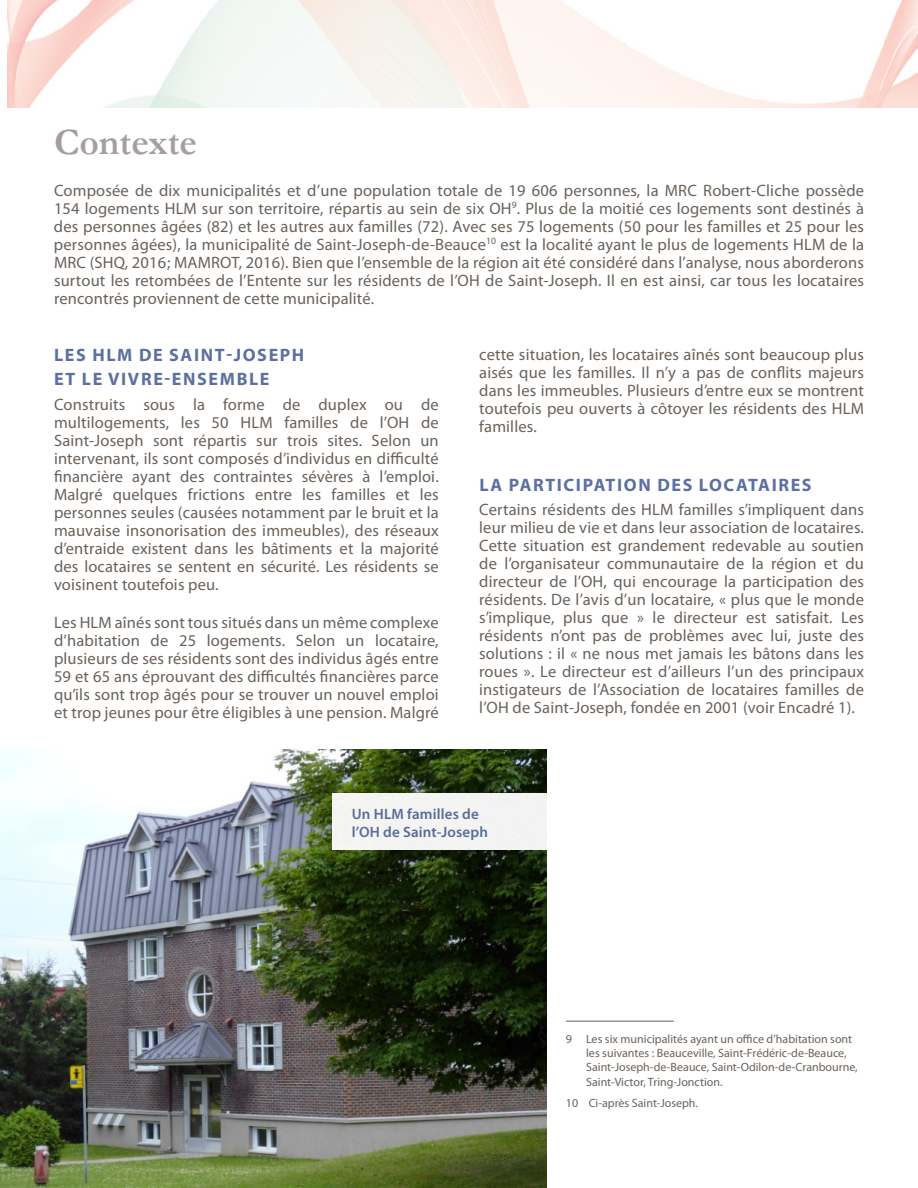
<style>
.page{position:relative;width:918px;height:1188px;background:#fff}
.page>*{position:absolute;margin:0;border:0;box-sizing:border-box;transform-origin:0 0}
.t1{font:700 37.5px "Garamond";color:#a59da4}
.t2{font:700 18px/24px "Myriad Pro";letter-spacing:.09em;color:#5c70a1}
.t3{font:16.5px/18px "Myriad Pro";letter-spacing:.01em;color:#6a615a;text-align:justify}
.t4{font:600 15px/18px "Myriad Pro";letter-spacing:.01em;color:#5c70a1}
.t5{font:12px/14.4px "Myriad Pro";color:#6a615a}
</style>
<div class="page">
<img style="left:7px;top:0;width:911px;height:107px">
<img style="left:0;top:750px;width:546px;height:438px">
<hr style="left:566px;top:1021px;width:108px;height:1px;background:#6a615a">
<div style="left:332px;top:794px;width:214px;height:56px;background:#f3f4f2"></div>
<h1 class="t1" style="left:54px;top:120px;width:145px">Contexte</h1>
<p class="t3" style="left:54px;top:181px;width:812px">Composée de dix municipalités et d’une population totale de 19 606 personnes, la MRC Robert-Cliche possède 154 logements HLM sur son territoire, répartis au sein de six OH<sup>9</sup>. Plus de la moitié ces logements sont destinés à des personnes âgées (82) et les autres aux familles (72). Avec ses 75 logements (50 pour les familles et 25 pour les personnes âgées), la municipalité de Saint-Joseph-de-Beauce<sup>10</sup> est la localité ayant le plus de logements HLM de la MRC (SHQ, 2016; MAMROT, 2016). Bien que l’ensemble de la région ait été considéré dans l’analyse, nous aborderons surtout les retombées de l’Entente sur les résidents de l’OH de Saint-Joseph. Il en est ainsi, car tous les locataires rencontrés proviennent de cette municipalité.</p>
<p class="t2" style="left:54px;top:342px;width:252px">LES HLM DE SAINT-JOSEPH<br>ET LE VIVRE-ENSEMBLE</p>
<p class="t3" style="left:54px;top:395px;width:386px">Construits sous la forme de duplex ou de multilogements, les 50 HLM familles de l’OH de Saint-Joseph sont répartis sur trois sites. Selon un intervenant, ils sont composés d’individus en difficulté financière ayant des contraintes sévères à l’emploi.<br>Malgré quelques frictions entre les familles et les personnes seules (causées notamment par le bruit et la mauvaise insonorisation des immeubles), des réseaux d’entraide existent dans les bâtiments et la majorité des locataires se sentent en sécurité. Les résidents se voisinent toutefois peu.</p>
<p class="t3" style="left:54px;top:613px;width:386px">Les HLM aînés sont tous situés dans un même complexe d’habitation de 25 logements. Selon un locataire, plusieurs de ses résidents sont des individus âgés entre 59 et 65 ans éprouvant des difficultés financières parce qu’ils sont trop âgés pour se trouver un nouvel emploi et trop jeunes pour être éligibles à une pension. Malgré</p>
<p class="t3" style="left:479px;top:345px;width:386px">cette situation, les locataires aînés sont beaucoup plus aisés que les familles. Il n’y a pas de conflits majeurs dans les immeubles. Plusieurs d’entre eux se montrent toutefois peu ouverts à côtoyer les résidents des HLM familles.</p>
<p class="t2" style="left:479px;top:472px;width:334px">LA PARTICIPATION DES LOCATAIRES</p>
<p class="t3" style="left:479px;top:501px;width:386px">Certains résidents des HLM familles s’impliquent dans leur milieu de vie et dans leur association de locataires.<br>Cette situation est grandement redevable au soutien de l’organisateur communautaire de la région et du directeur de l’OH, qui encourage la participation des résidents. De l’avis d’un locataire, « plus que le monde s’implique, plus que » le directeur est satisfait. Les résidents n’ont pas de problèmes avec lui, juste des solutions : il « ne nous met jamais les bâtons dans les roues ». Le directeur est d’ailleurs l’un des principaux instigateurs de l’Association de locataires familles de l’OH de Saint-Joseph, fondée en 2001 (voir Encadré 1).</p>
<p class="t4" style="left:352px;top:804px;width:138px">Un HLM familles de l’OH de Saint-Joseph</p>
<p class="t5" style="left:586px;top:1031px;width:273px;text-indent:-20px">9 Les six municipalités ayant un office d’habitation sont les suivantes : Beauceville, Saint-Frédéric-de-Beauce, Saint-Joseph-de-Beauce, Saint-Odilon-de-Cranbourne, Saint-Victor, Tring-Jonction.</p>
<p class="t5" style="left:566px;top:1096px;width:134px">10 Ci-après Saint-Joseph.</p>
</div>
